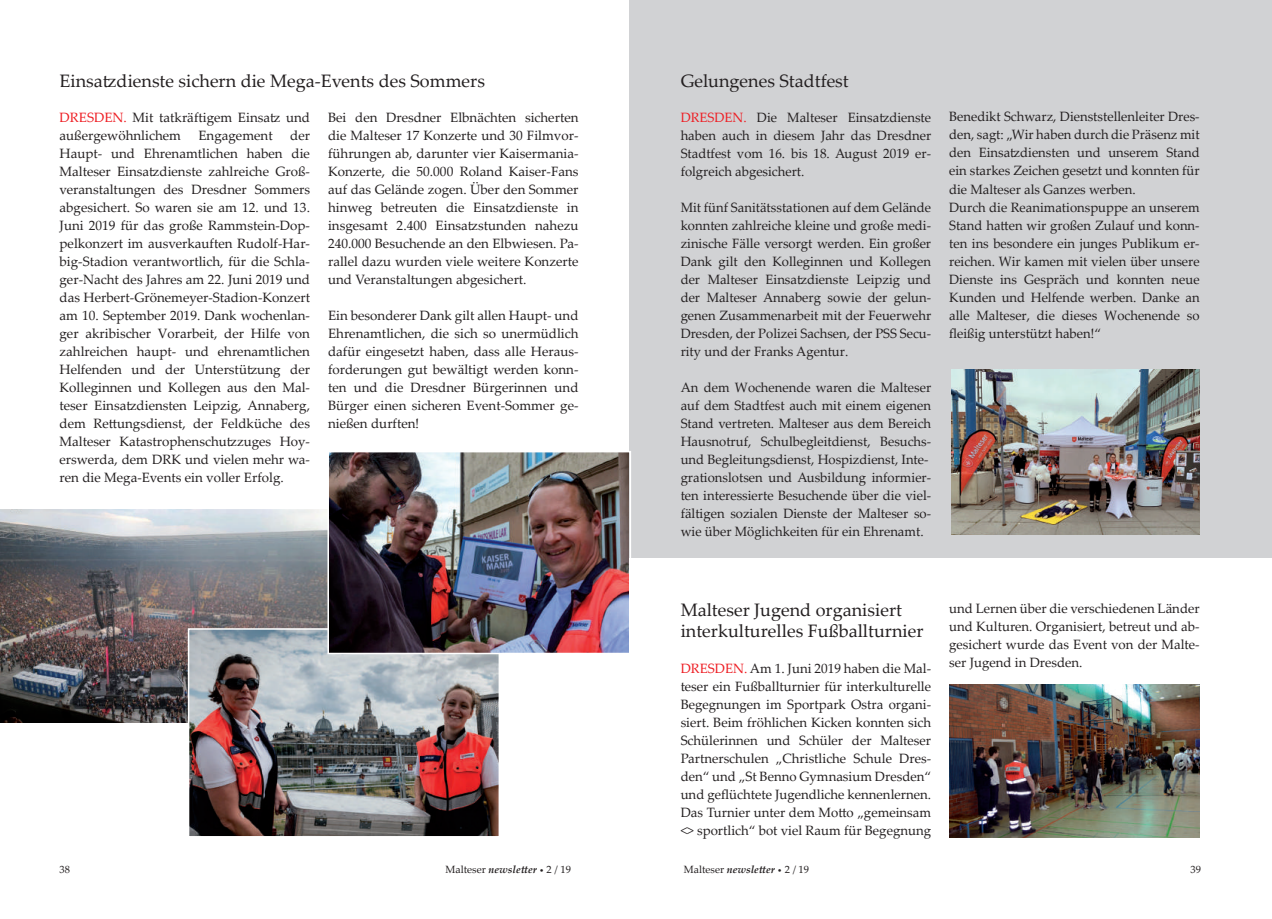
<style>
.page{position:relative;width:1272px;height:919px;background:#fff}
.page>*{position:absolute;margin:0;border:0;box-sizing:border-box;transform-origin:0 0}
.t1{font:18px/21px "Palatino Linotype";color:#231f20}
.t2{font:13.5px/18px "Palatino Linotype";color:#231f20;text-align:justify}
.t3{font:10.5px "Palatino Linotype";color:#231f20}
.s1{color:#ee1d23}
.s2{font-weight:700;font-style:italic}
.s3{font-size:7.5px}
</style>
<div class="page">
<div style="left:629px;top:0;width:642px;height:557px;background:#d1d2d4"></div>
<img style="left:0;top:509px;width:327px;height:213px">
<img style="left:187px;top:627px;width:312px;height:209px">
<img style="left:327px;top:451px;width:305px;height:204px">
<img style="left:949px;top:685px;width:250px;height:152px">
<img style="left:951px;top:369px;width:248px;height:165px">
<h1 class="t1" style="left:60px;top:69px;width:427px">Einsatzdienste sichern die Mega-Events des Sommers</h1>
<p class="t2" style="left:60px;top:107px;width:252px"><span class="s1">DRESDEN.</span> Mit tatkräftigem Einsatz und außergewöhnlichem</p>
<p class="t2" style="left:198px;top:125px;width:76px">Engagement</p>
<p class="t2" style="left:60px;top:125px;width:252px;text-indent:231px">der Haupt- und Ehrenamtlichen haben die Malteser Einsatzdienste zahlreiche Groß&shy;veranstaltungen des Dresdner Sommers abgesichert. So waren sie am 12. und 13.<br>Juni 2019 für das große Rammstein-Dop&shy;pelkonzert im ausverkauften Rudolf-Har&shy;big-Stadion verantwortlich, für die Schla&shy;ger-Nacht des Jahres am 22. Juni 2019 und das Herbert-Grönemeyer-Stadion-Konzert am 10. September 2019. Dank wochenlan&shy;ger akribischer Vorarbeit, der Hilfe von zahlreichen haupt- und ehrenamtlichen Helfenden und der Unterstützung der Kolleginnen und Kollegen aus den Mal&shy;teser Einsatzdiensten Leipzig, Annaberg, dem Rettungsdienst, der Feldküche des Malteser Katastrophenschutzzuges Hoy&shy;erswerda, dem DRK und vielen mehr wa&shy;ren die Mega-Events ein voller Erfolg.</p>
<p class="t2" style="left:328px;top:107px;width:252px">Bei den Dresdner Elbnächten sicherten die Malteser 17 Konzerte und 30 Filmvor&shy;führungen ab, darunter vier Kaisermania-Konzerte, die 50.000 Roland Kaiser-Fans auf das Gelände zogen. Über den Sommer hinweg betreuten die Einsatzdienste in insgesamt 2.400 Einsatzstunden nahezu 240.000 Besuchende an den Elbwiesen. Pa&shy;rallel dazu wurden viele weitere Konzerte und Veranstaltungen abgesichert.</p>
<p class="t2" style="left:328px;top:305px;width:252px">Ein besonderer Dank gilt allen Haupt- und Ehrenamtlichen, die sich so unermüdlich dafür eingesetzt haben, dass alle Heraus&shy;forderungen gut bewältigt werden konn&shy;ten und die Dresdner Bürgerinnen und Bürger einen sicheren Event-Sommer ge&shy;nießen durften!</p>
<h1 class="t1" style="left:680px;top:69px;width:170px">Gelungenes Stadtfest</h1>
<p class="t2" style="left:680px;top:107px;width:252px"><span class="s1">DRESDEN.</span> Die Malteser Einsatzdienste haben auch in diesem Jahr das Dresdner Stadtfest vom 16. bis 18. August 2019 er&shy;folgreich abgesichert.</p>
<p class="t2" style="left:680px;top:197px;width:252px">Mit fünf Sanitätsstationen auf dem Gelände konnten zahlreiche kleine und große medi&shy;zinische Fälle versorgt werden. Ein großer Dank gilt den Kolleginnen und Kollegen der Malteser Einsatzdienste Leipzig und der Malteser Annaberg sowie der gelun&shy;genen Zusammenarbeit mit der Feuerwehr Dresden, der Polizei Sachsen, der PSS Secu&shy;rity und der Franks Agentur.</p>
<p class="t2" style="left:680px;top:377px;width:252px;text-align:left">An dem Wochenende waren die Malteser auf dem Stadtfest auch mit einem eigenen Stand vertreten. Malteser aus dem Bereich Hausnotruf, Schulbegleitdienst, Besuchs&shy;und Begleitungsdienst, Hospizdienst, Inte&shy;grationslotsen und Ausbildung informier&shy;ten interessierte Besuchende über die viel&shy;fältigen sozialen Dienste der Malteser so&shy;wie über Möglichkeiten für ein Ehrenamt.</p>
<p class="t2" style="left:949px;top:107px;width:252px;text-align:left">Benedikt Schwarz, Dienststellenleiter Dres&shy;den, sagt: „Wir haben durch die Präsenz mit den Einsatzdiensten und unserem Stand ein starkes Zeichen gesetzt und konnten für die Malteser als Ganzes werben.<br>Durch die Reanimationspuppe an unserem Stand hatten wir großen Zulauf und konn&shy;ten ins besondere ein junges Publikum er&shy;reichen. Wir kamen mit vielen über unsere Dienste ins Gespräch und konnten neue Kunden und Helfende werben. Danke an alle Malteser, die dieses Wochenende so fleißig unterstützt haben!“</p>
<h1 class="t1" style="left:680px;top:598px;width:244px">Malteser Jugend organisiert interkulturelles Fußballturnier</h1>
<p class="t2" style="left:680px;top:658px;width:252px"><span class="s1">DRESDEN.</span> Am 1. Juni 2019 haben die Mal&shy;teser ein Fußballturnier für interkulturelle Begegnungen im Sportpark Ostra organi&shy;siert. Beim fröhlichen Kicken konnten sich Schülerinnen und Schüler der Malteser Partnerschulen „Christliche Schule Dres&shy;den“ und „St Benno Gymnasium Dresden“ und geflüchtete Jugendliche kennenlernen.<br>Das Turnier unter dem Motto „gemeinsam &lt;&gt; sportlich“ bot viel Raum für Begegnung</p>
<p class="t2" style="left:949px;top:598px;width:252px">und Lernen über die verschiedenen Länder und Kulturen. Organisiert, betreut und ab&shy;gesichert wurde das Event von der Malte&shy;ser Jugend in Dresden.</p>
<p class="t3" style="left:60px;top:861px;width:12px">38</p>
<p class="t3" style="left:445px;top:861px;width:127px">Malteser <span class="s2">newsletter</span> <span class="s3">•</span> 2 / 19</p>
<p class="t3" style="left:684px;top:861px;width:127px">Malteser <span class="s2">newsletter</span> <span class="s3">•</span> 2 / 19</p>
<p class="t3" style="left:1190px;top:861px;width:12px">39</p>
</div>
